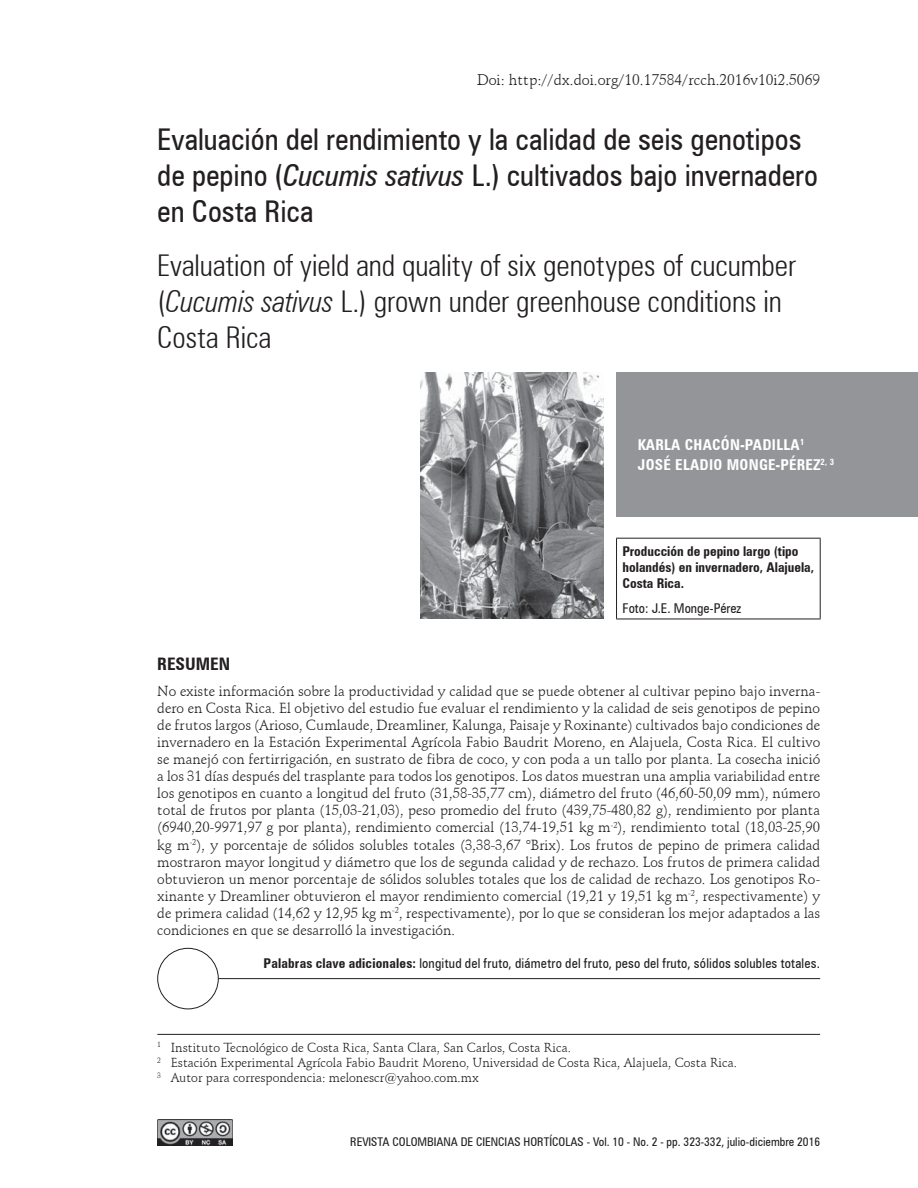
<style>
.page{position:relative;width:918px;height:1188px;background:#fff}
.page>*{position:absolute;margin:0;border:0;box-sizing:border-box;transform-origin:0 0}
.t1{font:condensed 30px/36px "Zurich BT";color:#231f20}
.t2{font:300 condensed 30px/36px "Zurich BT";letter-spacing:-.005em;color:#231f20}
.t3{font:700 condensed 17.25px "Zurich BT";color:#231f20}
.t4{font:15px "Schneidler BT";color:#231f20}
.t5{font:700 condensed 15px/19.5px "Zurich BT";letter-spacing:.02em;color:#fff}
.t6{font:14.25px/17.1px "Schneidler BT";color:#231f20;text-align:justify}
.t7{font:condensed 13.5px "Zurich BT";letter-spacing:.015em;color:#231f20}
.t8{font:700 condensed 13.5px/16.2px "Zurich BT";color:#231f20}
.t9{font:12.75px/15.3px "Schneidler BT";color:#231f20}
.t10{font:condensed 12px "Zurich BT";color:#231f20}
.s1{font-style:italic}
.s2{font-weight:700}
</style>
<div class="page">
<div style="left:617px;top:372px;width:301px;height:145px;background:#939598"></div>
<hr style="left:616px;top:538px;width:205px;height:1px;background:#231f20">
<hr style="left:616px;top:539px;width:1px;height:80px;background:#231f20">
<hr style="left:820px;top:539px;width:1px;height:80px;background:#231f20">
<hr style="left:616px;top:619px;width:205px;height:1px;background:#231f20">
<hr style="left:157px;top:1034px;width:663px;height:1px;background:#231f20">
<div style="left:157px;top:948px;width:62px;height:61px;border:1px solid #231f20;border-radius:50%"></div>
<hr style="left:218px;top:978px;width:602px;height:1px;background:#231f20">
<img style="left:420px;top:372px;width:184px;height:247px">
<img style="left:157px;top:1119px;width:76px;height:26px">
<p class="t4" style="left:477px;top:70px;width:345px">Doi: http://dx.doi.org/10.17584/rcch.2016v10i2.5069</p>
<h1 class="t1" style="left:157px;top:121px;width:662px">Evaluación del rendimiento y la calidad de seis genotipos de pepino (<span class="s1">Cucumis sativus</span> L.) cultivados bajo invernadero en Costa Rica</h1>
<h1 class="t2" style="left:157px;top:247px;width:640px">Evaluation of yield and quality of six genotypes of cucumber (<span class="s1">Cucumis sativus</span> L.) grown under greenhouse conditions in<br>Costa Rica</h1>
<p class="t5" style="left:638px;top:435px;width:198px">KARLA CHACÓN-PADILLA<sup>1<br></sup>JOSÉ ELADIO MONGE-PÉREZ<sup>2,</sup> <sup>3</sup></p>
<p class="t8" style="left:623px;top:543px;width:193px">Producción de pepino largo (tipo holandés) en invernadero, Alajuela,<br>Costa Rica.</p>
<p class="t7" style="left:623px;top:600px;width:120px">Foto: J.E. Monge-Pérez</p>
<p class="t3" style="left:157px;top:653px;width:74px">RESUMEN</p>
<p class="t6" style="left:157px;top:682px;width:665px">No existe información sobre la productividad y calidad que se puede obtener al cultivar pepino bajo inverna&shy;dero en Costa Rica. El objetivo del estudio fue evaluar el rendimiento y la calidad de seis genotipos de pepino de frutos largos (Arioso, Cumlaude, Dreamliner, Kalunga, Paisaje y Roxinante) cultivados bajo condiciones de invernadero en la Estación Experimental Agrícola Fabio Baudrit Moreno, en Alajuela, Costa Rica. El cultivo se manejó con fertirrigación, en sustrato de fibra de coco, y con poda a un tallo por planta. La cosecha inició a los 31 días después del trasplante para todos los genotipos. Los datos muestran una amplia variabilidad entre los genotipos en cuanto a longitud del fruto (31,58-35,77 cm), diámetro del fruto (46,60-50,09 mm), número total de frutos por planta (15,03-21,03), peso promedio del fruto (439,75-480,82 g), rendimiento por planta (6940,20-9971,97 g por planta), rendimiento comercial (13,74-19,51 kg m<sup>-2</sup>), rendimiento total (18,03-25,90 kg m<sup>-2</sup>), y porcentaje de sólidos solubles totales (3,38-3,67 °Brix). Los frutos de pepino de primera calidad mostraron mayor longitud y diámetro que los de segunda calidad y de rechazo. Los frutos de primera calidad obtuvieron un menor porcentaje de sólidos solubles totales que los de calidad de rechazo. Los genotipos Ro&shy;xinante y Dreamliner obtuvieron el mayor rendimiento comercial (19,21 y 19,51 kg m<sup>-2</sup>, respectivamente) y de primera calidad (14,62 y 12,95 kg m<sup>-2</sup>, respectivamente), por lo que se consideran los mejor adaptados a las condiciones en que se desarrolló la investigación.</p>
<p class="t7" style="left:264px;top:955px;width:558px"><span class="s2">Palabras clave adicionales:</span> longitud del fruto, diámetro del fruto, peso del fruto, sólidos solubles totales.</p>
<p class="t9" style="left:157px;top:1040px;width:581px"><sup>1</sup> Instituto Tecnológico de Costa Rica, Santa Clara, San Carlos, Costa Rica.<br><sup>2</sup> Estación Experimental Agrícola Fabio Baudrit Moreno, Universidad de Costa Rica, Alajuela, Costa Rica.<br><sup>3</sup> Autor para correspondencia: melonescr@yahoo.com.mx</p>
<p class="t10" style="left:350px;top:1135px;width:471px">REVISTA COLOMBIANA DE CIENCIAS HORTÍCOLAS - Vol. 10 - No. 2 - pp. 323-332, julio-diciembre 2016</p>
</div>
